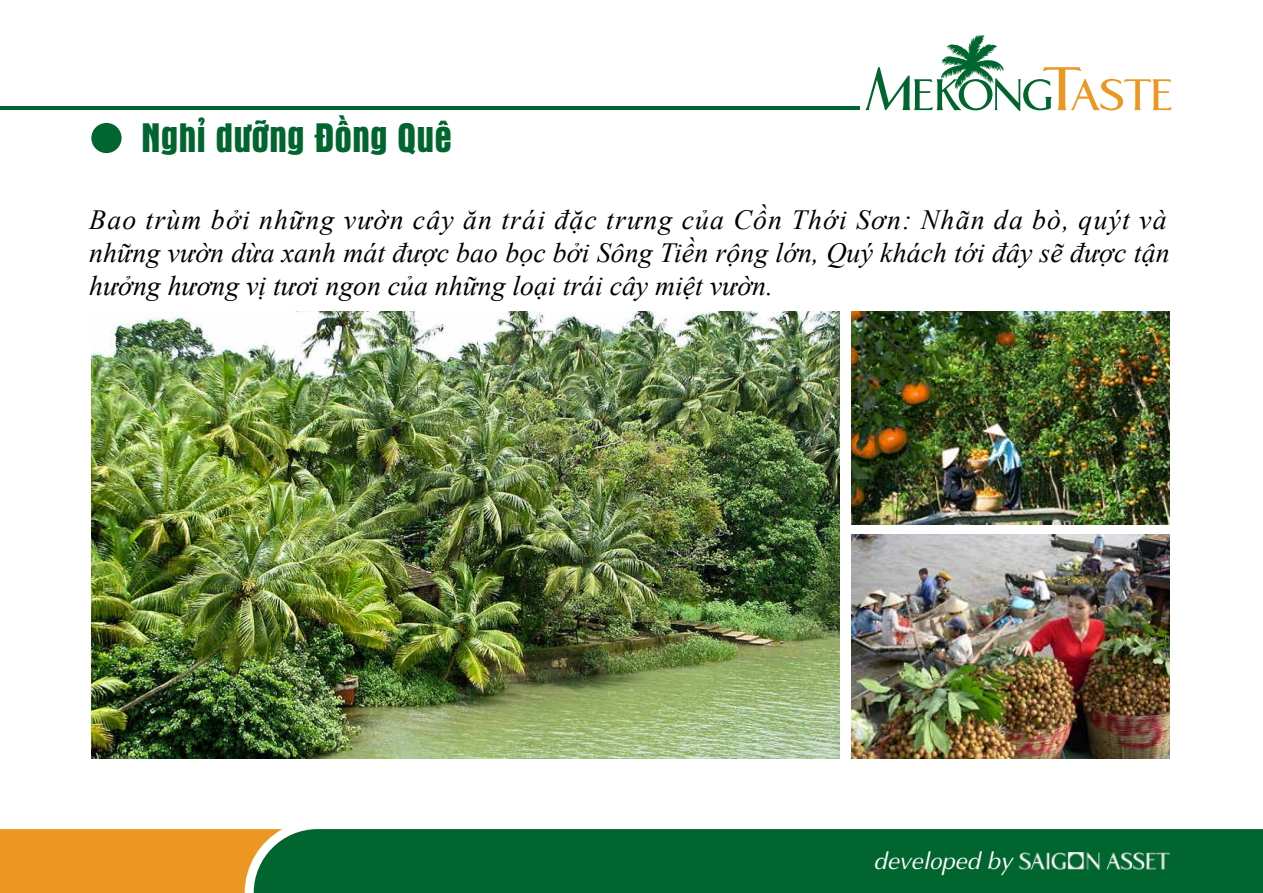
<style>
.page{position:relative;width:1263px;height:893px;background:#fff}
.page>*{position:absolute;margin:0;border:0;box-sizing:border-box;transform-origin:0 0}
.t1{font:42px "UTM Aurora";color:#00652e}
.t2{font:italic 27.75px/33px "Times New Roman";color:#000;text-align:justify}
.t3{font:italic 23.7px "UTM Aptima";color:#fff}
</style>
<div class="page">
<div style="left:0;top:829px;width:254px;height:64px;background:#eb9722"></div>
<div style="left:254px;top:829px;width:1009px;height:64px;background:#00652e"></div>
<img style="left:1019px;top:853px;width:150px;height:16px">
<svg style="left:865px;top:35px;width:307px;height:76px"></svg>
<hr style="left:0;top:106px;width:859px;height:4px;background:#00652e">
<div style="left:91px;top:123px;width:31px;height:30px;background:#00652e;border-radius:50%"></div>
<img style="left:851px;top:311px;width:318px;height:213px">
<img style="left:91px;top:311px;width:749px;height:448px">
<img style="left:851px;top:535px;width:318px;height:224px">
<h1 class="t1" style="left:141px;top:109px;width:312px">Nghỉ dưỡng Đồng Quê</h1>
<p class="t2" style="left:89px;top:203px;width:1082px">Bao trùm bởi những vườn cây ăn trái đặc trưng của Cồn Thới Sơn: Nhãn da bò, quýt và những vườn dừa xanh mát được bao bọc bởi Sông Tiền rộng lớn, Quý khách tới đây sẽ được tận hưởng hương vị tươi ngon của những loại trái cây miệt vườn.</p>
<p class="t3" style="left:874px;top:843px;width:140px">developed by</p>
</div>
